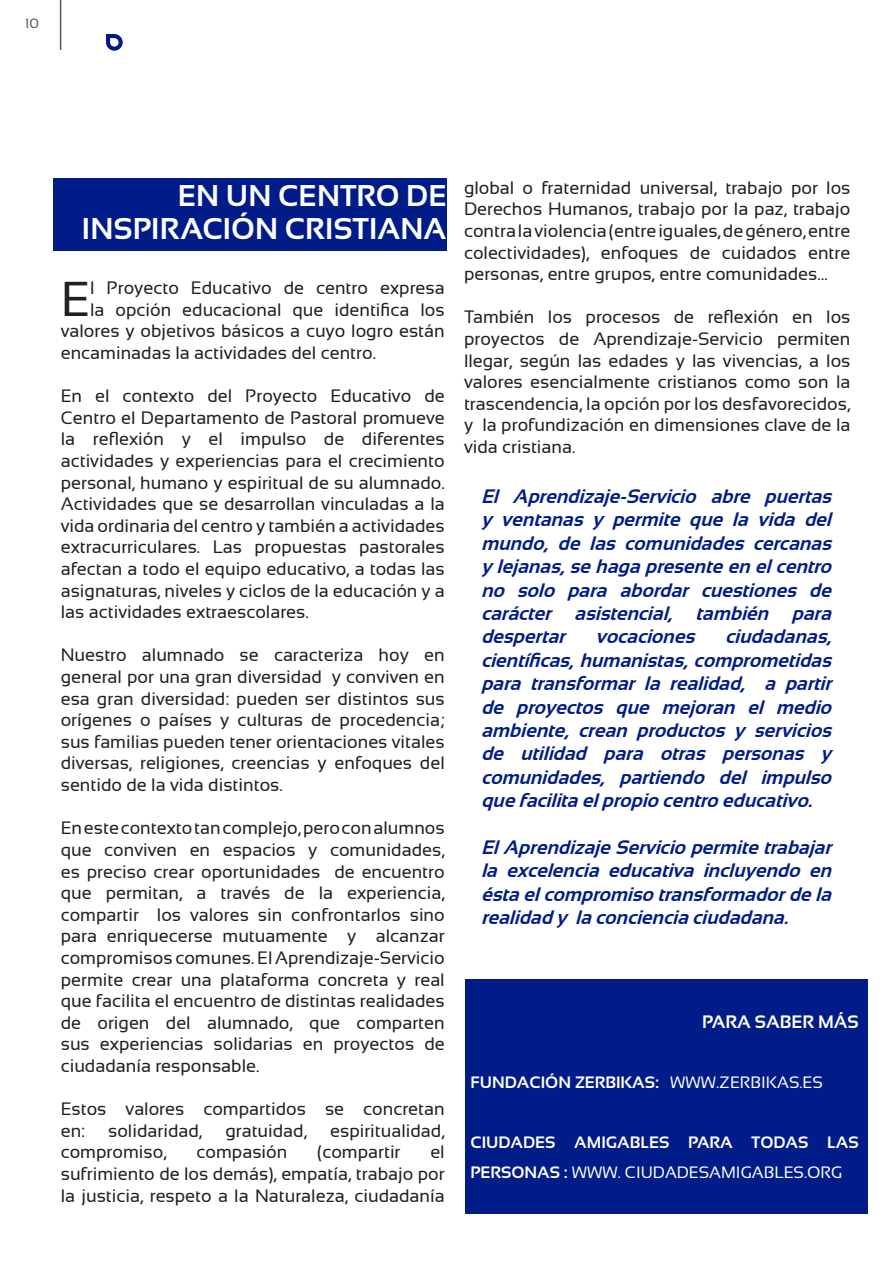
<style>
.page{position:relative;width:893px;height:1263px;background:#fff}
.page>*{position:absolute;margin:0;border:0;box-sizing:border-box;transform-origin:0 0}
.t1{font:48.9px "Sansation";color:#231f20}
.t2{font:700 30px/33px "Sansation";letter-spacing:.005em;color:#fff;text-align:right}
.t3{font:italic 700 19.5px/23.4px "Sansation";color:#001c88;text-align:justify}
.t4{font:18px/21.6px "Sansation";color:#231f20;text-align:justify}
.t5{font:700 18px "Sansation";color:#fff}
.t6{font:700 16.5px/30px "Sansation";color:#fff}
.t7{font:13.5px "Sansation";color:#57585a}
.s1{font-weight:400}
</style>
<div class="page">
<div style="left:53px;top:179px;width:393px;height:72px;background:#001c88"></div>
<div style="left:465px;top:979px;width:402px;height:234px;background:#001c88"></div>
<hr style="left:60px;top:0;width:1px;height:50px;background:#57585a">
<svg style="left:106px;top:34px;width:17px;height:17px"></svg>
<p class="t7" style="left:25px;top:16px;width:15px">10</p>
<h2 class="t2" style="left:82px;top:179px;width:366px">EN UN CENTRO DE<br>INSPIRACIÓN CRISTIANA</h2>
<h1 class="t1" style="left:61px;top:272px;width:31px">E</h1>
<p class="t4" style="left:90px;top:277px;width:356px">l Proyecto Educativo de centro expresa</p>
<p class="t4" style="left:90px;top:299px;width:356px">la opción educacional que identifica los</p>
<p class="t4" style="left:61px;top:320px;width:385px">valores y objetivos básicos a cuyo logro están</p>
<p class="t4" style="left:61px;top:342px;width:317px">encaminadas la actividades del centro.</p>
<p class="t4" style="left:61px;top:385px;width:386px">En el contexto del Proyecto Educativo de Centro el Departamento de Pastoral promueve la reflexión y el impulso de diferentes actividades y experiencias para el crecimiento personal, humano y espiritual de su alumnado.<br>Actividades que se desarrollan vinculadas a la vida ordinaria del centro y también a actividades extracurriculares. Las propuestas pastorales afectan a todo el equipo educativo, a todas las asignaturas, niveles y ciclos de la educación y a las actividades extraescolares.</p>
<p class="t4" style="left:61px;top:644px;width:385px">Nuestro alumnado se caracteriza hoy en general por una gran diversidad y conviven en esa gran diversidad: pueden ser distintos sus orígenes o países y culturas de procedencia; sus familias pueden tener orientaciones vitales diversas, religiones, creencias y enfoques del sentido de la vida distintos.</p>
<p class="t4" style="left:61px;top:817px;width:385px">En este contexto tan complejo, pero con alumnos que conviven en espacios y comunidades, es preciso crear oportunidades de encuentro que permitan, a través de la experiencia, compartir los valores sin confrontarlos sino para enriquecerse mutuamente y alcanzar compromisos comunes. El Aprendizaje-Servicio permite crear una plataforma concreta y real que facilita el encuentro de distintas realidades de origen del alumnado, que comparten sus experiencias solidarias en proyectos de ciudadanía responsable.</p>
<p class="t4" style="left:61px;top:1098px;width:385px">Estos valores compartidos se concretan en:</p>
<p class="t4" style="left:108px;top:1120px;width:96px">solidaridad,</p>
<p class="t4" style="left:225px;top:1120px;width:83px">gratuidad,</p>
<p class="t4" style="left:330px;top:1120px;width:116px">espiritualidad,</p>
<p class="t4" style="left:61px;top:1141px;width:107px">compromiso,</p>
<p class="t4" style="left:197px;top:1141px;width:92px">compasión</p>
<p class="t4" style="left:317px;top:1141px;width:85px">(compartir</p>
<p class="t4" style="left:61px;top:1141px;width:385px;text-indent:370px">el sufrimiento de los demás), empatía, trabajo por la justicia, respeto a la Naturaleza, ciudadanía</p>
<p class="t4" style="left:464px;top:177px;width:388px">global o fraternidad universal, trabajo por los Derechos Humanos, trabajo por la paz, trabajo contra la violencia (entre iguales, de género, entre colectividades), enfoques de cuidados entre personas, entre grupos, entre comunidades…</p>
<p class="t4" style="left:464px;top:306px;width:388px">También los procesos de reflexión en los proyectos de Aprendizaje-Servicio permiten llegar, según las edades y las vivencias, a los valores esencialmente cristianos como son la trascendencia, la opción por los desfavorecidos, y la profundización en dimensiones clave de la vida cristiana.</p>
<p class="t3" style="left:481px;top:484px;width:357px">El Aprendizaje-Servicio abre puertas y ventanas y permite que la vida del mundo, de las comunidades cercanas y lejanas,sehagapresenteen elcentro no solo para abordar cuestiones de carácter asistencial, también para despertar</p>
<p class="t3" style="left:481px;top:625px;width:357px;text-align:left;text-indent:244px">ciudadanas, científicas,humanistas,comprometidas para transformar la realidad, a partir de proyectos que mejoran el medio ambiente, crean productos y servicios de utilidad para otras personas y comunidades, partiendo del impulso quefacilitaelpropio centro educativo.</p>
<p class="t3" style="left:481px;top:835px;width:357px">ElAprendizajeServicio permitetrabajar la excelencia educativa incluyendo en éstaelcompromiso transformadordela realidad y laconcienciaciudadana.</p>
<p class="t3" style="left:595px;top:625px;width:106px">vocaciones</p>
<p class="t5" style="left:702px;top:1011px;width:158px">PARA SABER MÁS</p>
<p class="t6" style="left:470px;top:1067px;width:354px">FUNDACIÓN ZERBIKAS: <span class="s1">WWW.ZERBIKAS.ES</span></p>
<p class="t6" style="left:470px;top:1127px;width:390px">CIUDADES AMIGABLES PARA TODAS LAS<br>PERSONAS : <span class="s1">WWW. CIUDADESAMIGABLES.ORG</span></p>
</div>
